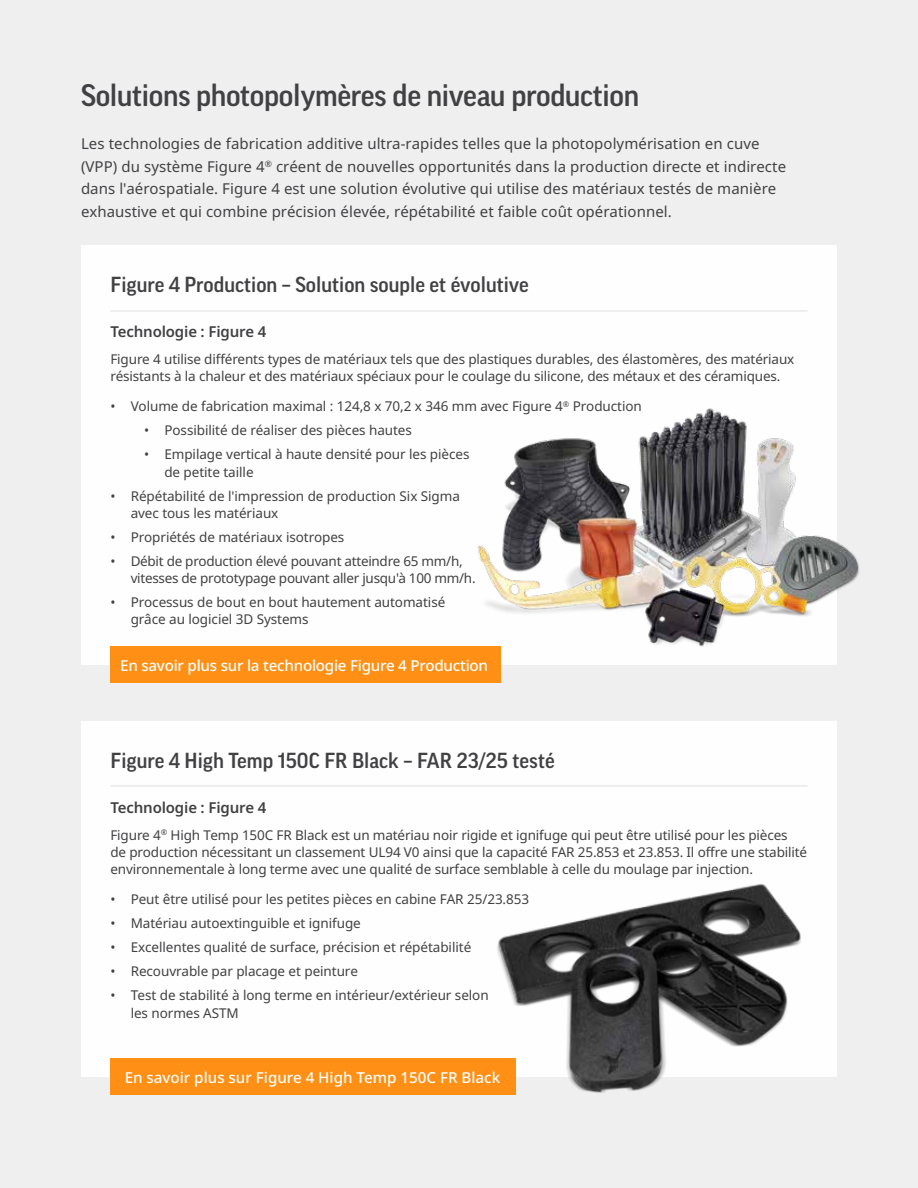
<style>
.page{position:relative;width:918px;height:1188px;background:#efeff0}
.page>*{position:absolute;margin:0;border:0;box-sizing:border-box;transform-origin:0 0}
.t1{font:500 30px "Good Pro";letter-spacing:-.01em;color:#414042}
.t2{font:500 21px "Good Pro";color:#414042}
.t3{font:500 15.15px "Noto Sans";letter-spacing:-.015em;color:#fff}
.t4{font:15px/22.5px "Noto Sans";letter-spacing:.005em;color:#414042}
.t5{font:600 15px "Noto Sans";letter-spacing:-.01em;color:#414042}
.t6{font:13.5px/17.2px "Noto Sans";letter-spacing:-.01em;color:#414042}
</style>
<div class="page">
<div style="left:81px;top:246px;width:756px;height:419px;background:#fefefe"></div>
<div style="left:81px;top:721px;width:756px;height:355px;background:#fefefe"></div>
<img style="left:444px;top:408px;width:415px;height:239px">
<img style="left:479px;top:883px;width:342px;height:212px">
<hr style="left:110px;top:310px;width:698px;height:2px;background:#bbb">
<hr style="left:110px;top:785px;width:698px;height:2px;background:#bbb">
<div style="left:110px;top:647px;width:391px;height:36px;background:#ff9015"></div>
<div style="left:110px;top:1058px;width:406px;height:36px;background:#ff9015"></div>
<h1 class="t1" style="left:81px;top:78px;width:560px">Solutions photopolymères de niveau production</h1>
<p class="t4" style="left:81px;top:132px;width:707px">Les technologies de fabrication additive ultra-rapides telles que la photopolymérisation en cuve (VPP) du système Figure 4<sup>®</sup> créent de nouvelles opportunités dans la production directe et indirecte dans l'aérospatiale. Figure 4 est une solution évolutive qui utilise des matériaux testés de manière exhaustive et qui combine précision élevée, répétabilité et faible coût opérationnel.</p>
<h2 class="t2" style="left:110px;top:273px;width:420px">Figure 4 Production – Solution souple et évolutive</h2>
<p class="t5" style="left:110px;top:321px;width:157px">Technologie : Figure 4</p>
<p class="t6" style="left:110px;top:350px;width:686px">Figure 4 utilise différents types de matériaux tels que des plastiques durables, des élastomères, des matériaux résistants à la chaleur et des matériaux spéciaux pour le coulage du silicone, des métaux et des céramiques.</p>
<p class="t6" style="left:110px;top:398px;width:533px">• Volume de fabrication maximal : 124,8 x 70,2 x 346 mm avec Figure 4<sup>®</sup> Production</p>
<p class="t6" style="left:144px;top:422px;width:269px">• Possibilité de réaliser des pièces hautes</p>
<p class="t6" style="left:164px;top:446px;width:307px;text-indent:-20px">• Empilage vertical à haute densité pour les pièces de petite taille</p>
<p class="t6" style="left:131px;top:487px;width:331px;text-indent:-20px">• Répétabilité de l'impression de production Six Sigma avec tous les matériaux</p>
<p class="t6" style="left:110px;top:528px;width:236px">• Propriétés de matériaux isotropes</p>
<p class="t6" style="left:131px;top:552px;width:346px;text-indent:-20px">• Débit de production élevé pouvant atteindre 65 mm/h, vitesses de prototypage pouvant aller jusqu'à 100 mm/h.</p>
<p class="t6" style="left:131px;top:593px;width:316px;text-indent:-20px">• Processus de bout en bout hautement automatisé grâce au logiciel 3D Systems</p>
<p class="t3" style="left:120px;top:657px;width:369px">En savoir plus sur la technologie Figure 4 Production</p>
<h2 class="t2" style="left:110px;top:749px;width:446px">Figure 4 High Temp 150C FR Black – FAR 23/25 testé</h2>
<p class="t5" style="left:110px;top:797px;width:157px">Technologie : Figure 4</p>
<p class="t6" style="left:110px;top:826px;width:698px">Figure 4<sup>®</sup> High Temp 150C FR Black est un matériau noir rigide et ignifuge qui peut être utilisé pour les pièces<br>de production nécessitant un classement UL94 V0 ainsi que la capacité FAR 25.853 et 23.853. Il offre une stabilité environnementale à long terme avec une qualité de surface semblable à celle du moulage par injection.</p>
<p class="t6" style="left:110px;top:891px;width:420px">• Peut être utilisé pour les petites pièces en cabine FAR 25/23.853</p>
<p class="t6" style="left:110px;top:915px;width:252px">• Matériau autoextinguible et ignifuge</p>
<p class="t6" style="left:110px;top:939px;width:362px">• Excellentes qualité de surface, précision et répétabilité</p>
<p class="t6" style="left:110px;top:963px;width:249px">• Recouvrable par placage et peinture</p>
<p class="t6" style="left:131px;top:987px;width:360px;text-indent:-20px">• Test de stabilité à long terme en intérieur/extérieur selon les normes ASTM</p>
<p class="t3" style="left:125px;top:1068px;width:377px">En savoir plus sur Figure 4 High Temp 150C FR Black</p>
</div>
